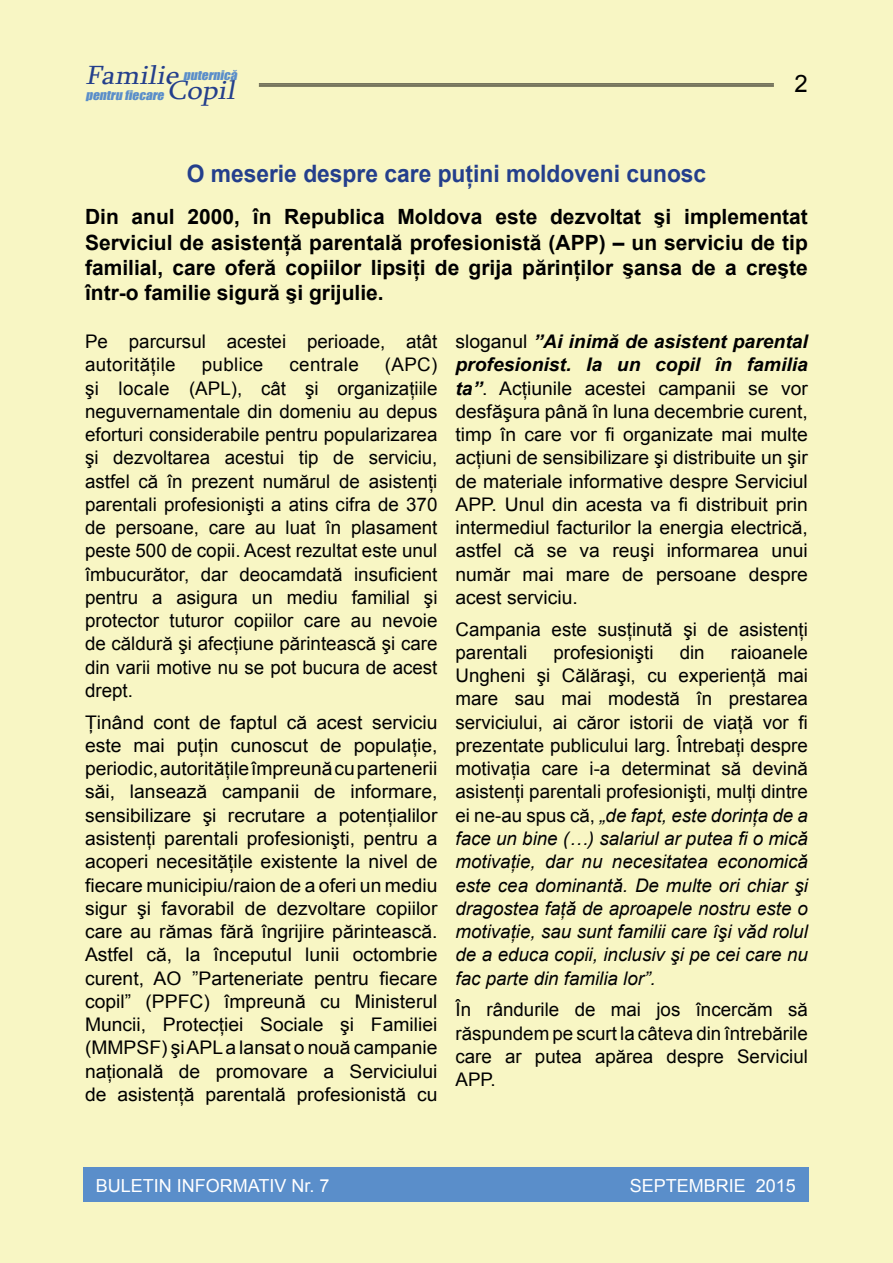
<style>
.page{position:relative;width:893px;height:1263px;background:#f8f6c4}
.page>*{position:absolute;margin:0;border:0;box-sizing:border-box;transform-origin:0 0}
.t1{font:italic 27px "Sylfaen";color:#243f8c;scale:1.11 1}
.t2{font:700 24px "Arial";color:#243f8c;scale:.95 1}
.t3{font:24px "Arial";color:#000}
.t4{font:700 21px/25.2px "Arial";color:#000}
.t5{font:18.75px/23.2px "Arial";color:#000;text-align:justify}
.t6{font:italic 18.75px/23.2px "Arial";color:#000;text-align:justify}
.t7{font:18.75px "Arial";letter-spacing:.02em;color:#000}
.t8{font:18px "Arial";color:#fff}
.t9{font:italic 12.15px "Impact";color:#5a8eca;scale:1.1 1}
.s1{font-family:"Sylfaen";font-size:27px;color:#243f8c}
.s2{font-weight:700;font-style:italic}
.s3{font-style:normal}
</style>
<div class="page">
<div style="left:84px;top:1167px;width:725px;height:34px;background:#5a8eca"></div>
<hr style="left:259px;top:83px;width:515px;height:1px;background:#000">
<hr style="left:259px;top:85px;width:515px;height:1px;background:#000">
<h1 class="t1" style="left:85px;top:57px;width:91px">Familie</h1>
<p class="t3" style="left:795px;top:67px;width:15px">2</p>
<p class="t9" style="left:183px;top:66px;width:53px">PUTERNICĂ</p>
<p class="t9" style="left:85px;top:86px;width:143px">PENTRU FIECARE <span class="s1">copil</span></p>
<p class="t2" style="left:187px;top:158px;width:548px">O meserie despre care puţini moldoveni cunosc</p>
<p class="t4" style="left:85px;top:205px;width:724px">Din anul 2000, în Republica Moldova este dezvoltat şi implementat<br>Serviciul de asistenţă parentală profesionistă (APP</p>
<p class="t4" style="left:85px;top:230px;width:724px;text-align:justify;text-indent:514px">) – un serviciu de tip familial, care oferă copiilor lipsiţi de grija părinţilor şansa de a creşte într-o familie sigură şi grijulie.</p>
<p class="t5" style="left:85px;top:330px;width:354px">Pe parcursul acestei perioade, atât autorităţile</p>
<p class="t5" style="left:85px;top:353px;width:354px;text-indent:300px">(APC) şi locale (APL), cât şi organizaţiile neguvernamentale din domeniu au depus eforturi considerabile pentru popularizarea şi dezvoltarea acestui tip de serviciu, astfel că în prezent numărul de asistenţi parentali profesionişti a atins cifra de 370 de persoane, care au luat în plasament peste 500 de copii. Acest rezultat este unul îmbucurător, dar deocamdată insuficient pentru a asigura un mediu familial şi protector tuturor copiilor care au nevoie de căldură şi afecţiune părintească şi care din varii motive nu se pot bucura de acest drept.</p>
<p class="t5" style="left:85px;top:711px;width:354px">Ţinând cont de faptul că acest serviciu este mai puţin cunoscut de populaţie, periodic, autorităţile împreună cu partenerii săi, lansează campanii de informare, sensibilizare şi recrutare a potenţialilor asistenţi parentali profesionişti, pentru a acoperi necesităţile existente la nivel de fiecare municipiu/raion de a oferi un mediu sigur şi favorabil de dezvoltare copiilor care au rămas fără îngrijire părintească.<br>Astfel că, la începutul lunii octombrie curent, AO ”Parteneriate pentru fiecare copil” (PPFC) împreună cu Ministerul Muncii, Protecţiei Sociale şi Familiei (MMPSF) şi APL a lansat o nouă campanie naţională de promovare a Serviciului de asistenţă parentală profesionistă cu</p>
<p class="t7" style="left:202px;top:353px;width:63px">publice</p>
<p class="t7" style="left:289px;top:353px;width:71px">centrale</p>
<p class="t5" style="left:455px;top:330px;width:354px">sloganul <span class="s2">”Ai inimă de asistent parental profesionist. Ia un copil în familia ta”</span>. Acţiunile acestei campanii se vor desfăşura până în luna decembrie curent, timp în care vor fi organizate mai multe acţiuni de sensibilizare şi distribuite un şir de materiale informative despre Serviciul APP. Unul din acesta va fi distribuit prin intermediul facturilor la energia electrică, astfel că se va reuşi informarea unui număr mai mare de persoane despre acest serviciu.</p>
<p class="t5" style="left:455px;top:618px;width:354px">Campania este susţinută şi de asistenţi parentali</p>
<p class="t5" style="left:553px;top:641px;width:102px">profesionişti</p>
<p class="t5" style="left:680px;top:641px;width:27px">din</p>
<p class="t6" style="left:455px;top:641px;width:354px;text-indent:275px"><span class="s3">raioanele Ungheni şi Călăraşi, cu experienţă mai mare sau mai modestă în prestarea serviciului, ai căror istorii de viaţă vor fi prezentate publicului larg. Întrebaţi despre motivaţia care i-a determinat să devină asistenţi parentali profesionişti, mulţi dintre ei ne-au spus că,</span> „de fapt, este dorinţa de a face un bine (…) salariul ar putea fi o mică motivaţie, dar nu necesitatea economică este cea dominantă. De multe ori chiar şi dragostea faţă de aproapele nostru este o motivaţie, sau sunt familii care îşi văd rolul de a educa copii, inclusiv şi pe cei care nu fac parte din familia lor”.</p>
<p class="t5" style="left:455px;top:998px;width:354px">În rândurile de mai jos încercăm să răspundem pe scurt la câteva din întrebările care ar putea apărea despre Serviciul APP.</p>
<p class="t8" style="left:96px;top:1173px;width:235px">buletin informativ N r. 7</p>
<p class="t8" style="left:630px;top:1173px;width:168px">septembrie 2015</p>
</div>
